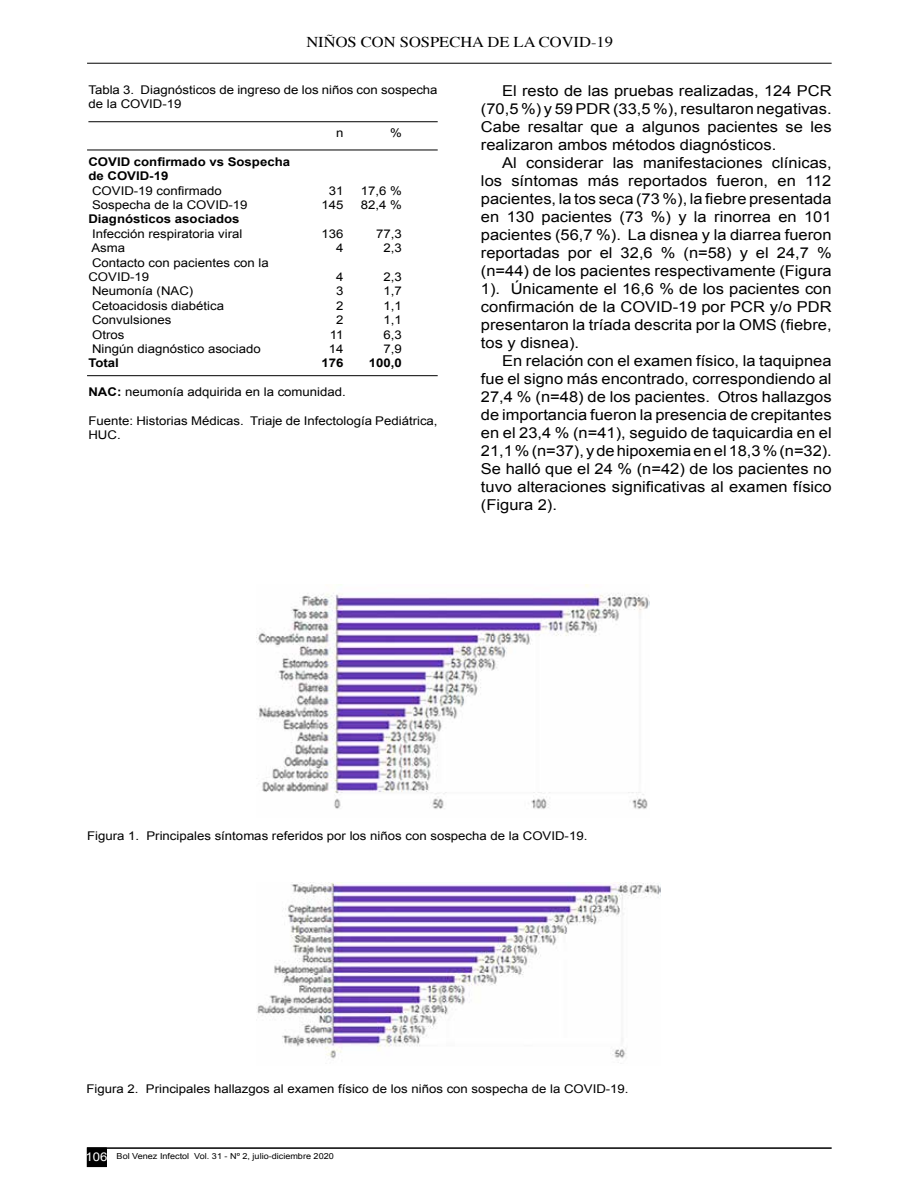
<style>
.page{position:relative;width:918px;height:1188px;background:#fff}
.page>*{position:absolute;margin:0;border:0;box-sizing:border-box;transform-origin:0 0}
.t1{font:15px/18px "Arial";color:#000;text-align:justify;scale:1.1 1}
.t2{font:15px "Times";color:#000;scale:1.1 1}
.t3{font:12px/14.4px "Arial";color:#000;scale:1.1 1}
.t4{font:700 12px/14.4px "Arial";color:#000;scale:1.1 1}
.t5{font:8.25px "Arial";color:#000;scale:1.1 1}
.s1{font-weight:700}
.s2{font-size:12px;color:#fff}
</style>
<div class="page">
<div style="left:87px;top:1148px;width:19px;height:19px;background:#000"></div>
<hr style="left:87px;top:1147px;width:745px;height:2px;background:#000">
<hr style="left:87px;top:63px;width:745px;height:1px;background:#000">
<hr style="left:88px;top:121px;width:350px;height:1px;background:#000">
<hr style="left:87px;top:150px;width:351px;height:1px;background:#000">
<hr style="left:87px;top:375px;width:351px;height:1px;background:#000">
<img style="left:257px;top:584px;width:392px;height:225px">
<img style="left:257px;top:883px;width:404px;height:176px">
<p class="t2" style="left:306px;top:28px;width:280px">NIÑOS CON SOSPECHA DE LA COVID-19</p>
<p class="t1" style="left:481px;top:82px;width:320px;text-indent:21px">El resto de las pruebas realizadas, 124 PCR (70,5 %) y 59 PDR (33,5 %), resultaron negativas.<br>Cabe resaltar que a algunos pacientes se les realizaron ambos métodos diagnósticos.</p>
<p class="t1" style="left:481px;top:154px;width:320px;text-indent:21px">Al considerar las manifestaciones clínicas, los síntomas más reportados fueron, en 112 pacientes, la tos seca (73 %), la fiebre presentada en 130 pacientes (73 %) y la rinorrea en 101 pacientes (56,7 %). La disnea y la diarrea fueron reportadas por el 32,6 % (n=58) y el 24,7 % (n=44) de los pacientes respectivamente (Figura 1). Únicamente el 16,6 % de los pacientes con confirmación de la COVID-19 por PCR y/o PDR presentaron la tríada descrita por la OMS (fiebre, tos y disnea).</p>
<p class="t1" style="left:481px;top:352px;width:320px;text-indent:21px">En relación con el examen físico, la taquipnea fue el signo más encontrado, correspondiendo al 27,4 % (n=48) de los pacientes. Otros hallazgos de importancia fueron la presencia de crepitantes en el 23,4 % (n=41), seguido de taquicardia en el 21,1 % (n=37), y de hipoxemia en el 18,3 % (n=32).<br>Se halló que el 24 % (n=42) de los pacientes no tuvo alteraciones significativas al examen físico (Figura 2).</p>
<p class="t3" style="left:88px;top:83px;width:319px">Tabla 3. Diagnósticos de ingreso de los niños con sospecha de la COVID-19</p>
<p class="t3" style="left:336px;top:126px;width:8px">n</p>
<p class="t3" style="left:390px;top:126px;width:12px">%</p>
<p class="t4" style="left:88px;top:155px;width:185px">COVID confirmado vs Sospecha de COVID-19</p>
<p class="t3" style="left:92px;top:183px;width:120px">COVID-19 confirmado</p>
<p class="t3" style="left:329px;top:183px;width:15px">31</p>
<p class="t3" style="left:361px;top:183px;width:39px">17,6 %</p>
<p class="t3" style="left:92px;top:198px;width:143px">Sospecha de la COVID-19</p>
<p class="t3" style="left:321px;top:198px;width:22px">145</p>
<p class="t3" style="left:361px;top:198px;width:39px">82,4 %</p>
<p class="t4" style="left:88px;top:212px;width:139px">Diagnósticos asociados</p>
<p class="t3" style="left:92px;top:227px;width:138px">Infección respiratoria viral</p>
<p class="t3" style="left:321px;top:227px;width:22px">136</p>
<p class="t3" style="left:376px;top:227px;width:25px">77,3</p>
<p class="t3" style="left:91px;top:241px;width:32px">Asma</p>
<p class="t3" style="left:336px;top:241px;width:8px">4</p>
<p class="t3" style="left:384px;top:241px;width:18px">2,3</p>
<p class="t3" style="left:88px;top:255px;width:166px;text-indent:4px">Contacto con pacientes con la<br>COVID-19</p>
<p class="t3" style="left:336px;top:270px;width:8px">4</p>
<p class="t3" style="left:384px;top:270px;width:18px">2,3</p>
<p class="t3" style="left:92px;top:284px;width:94px">Neumonía (NAC)</p>
<p class="t3" style="left:336px;top:284px;width:8px">3</p>
<p class="t3" style="left:384px;top:284px;width:18px">1,7</p>
<p class="t3" style="left:92px;top:299px;width:122px">Cetoacidosis diabética</p>
<p class="t3" style="left:336px;top:299px;width:8px">2</p>
<p class="t3" style="left:384px;top:299px;width:18px">1,1</p>
<p class="t3" style="left:92px;top:313px;width:74px">Convulsiones</p>
<p class="t3" style="left:336px;top:313px;width:8px">2</p>
<p class="t3" style="left:384px;top:313px;width:18px">1,1</p>
<p class="t3" style="left:92px;top:327px;width:31px">Otros</p>
<p class="t3" style="left:330px;top:327px;width:14px">11</p>
<p class="t3" style="left:384px;top:327px;width:18px">6,3</p>
<p class="t3" style="left:92px;top:342px;width:155px">Ningún diagnóstico asociado</p>
<p class="t3" style="left:329px;top:342px;width:15px">14</p>
<p class="t3" style="left:384px;top:342px;width:18px">7,9</p>
<p class="t4" style="left:88px;top:356px;width:29px">Total</p>
<p class="t4" style="left:321px;top:356px;width:22px">176</p>
<p class="t4" style="left:369px;top:356px;width:32px">100,0</p>
<p class="t3" style="left:88px;top:385px;width:236px"><span class="s1">NAC:</span> neumonía adquirida en la comunidad.</p>
<p class="t3" style="left:88px;top:414px;width:319px">Fuente: Historias Médicas. Triaje de Infectología Pediátrica,<br>HUC.</p>
<p class="t3" style="left:87px;top:829px;width:456px">Figura 1. Principales síntomas referidos por los niños con sospecha de la COVID-19.</p>
<p class="t3" style="left:86px;top:1081px;width:494px">Figura 2. Principales hallazgos al examen físico de los niños con sospecha de la COVID-19.</p>
<p class="t5" style="left:85px;top:1151px;width:227px"><span class="s2">106</span> Bol Venez Infectol Vol. 31 - Nº 2, julio-diciembre 2020</p>
</div>
